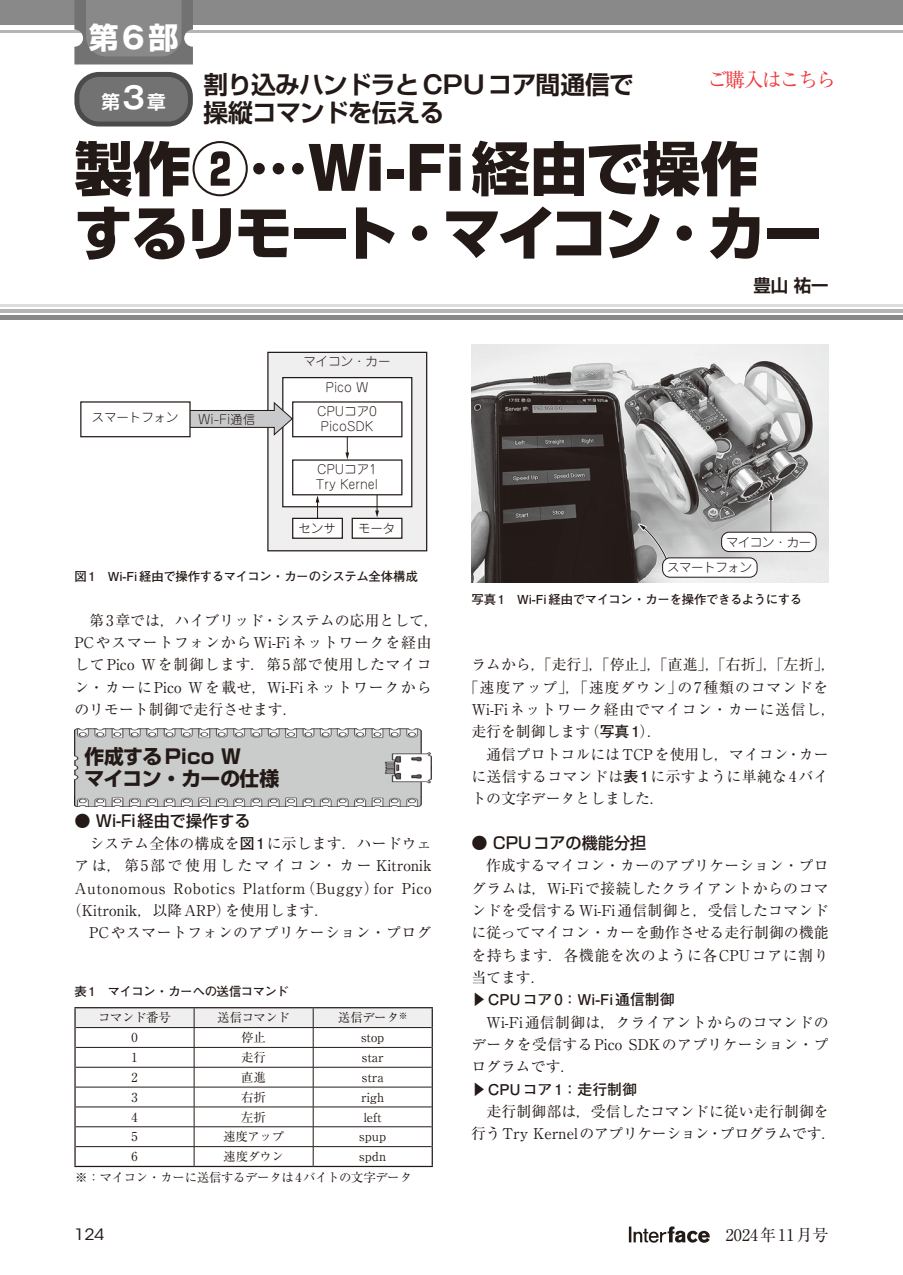
<style>
.page{position:relative;width:903px;height:1275px;background:#fff}
.page>*{position:absolute;margin:0;border:0;box-sizing:border-box;transform-origin:0 0}
.t1{font:800 58.27px/64.4px "Shin Go Pro";letter-spacing:-.035em;color:#231916}
.t2{font:700 29.75px "Shin Go Pro";color:#fff}
.t3{font:700 24.85px/28.5px "Shin Go Pro De";letter-spacing:-.035em;color:#231916}
.t4{font:700 19.78px/22.4px "Shin Go Pro";letter-spacing:-.02em;color:#231916}
.t5{font:19.78px "Ryumin Pr 6 N";letter-spacing:-.09em;color:#ee383d}
.t6{font:700 18.55px "Shin Go Pro De";color:#fff}
.t7{font:700 17.32px "Shin Go Pro De";color:#231916}
.t8{font:500 16.1px "Shin Go Pro";color:#231916}
.t9{font:16.1px "Ryumin Pro";color:#231916}
.t10{font:15.58px "ITC Avant Garde Std";color:#231916;scale:1.11 1}
.t11{font:14.88px/22.4px "Ryumin Pro";letter-spacing:.02em;color:#231916;text-align:justify}
.t12{font:14.88px/22.4px "Ryumin Pro";letter-spacing:.045em;color:#231916}
.t13{font:14.88px "Ryumin Pro";color:#231916}
.t14{font:14.88px/22.4px "Ryumin Pro";letter-spacing:-.005em;color:#231916;text-align:center}
.t15{font:700 14.88px "Futo Go B101 Pro";color:#231916}
.t16{font:14.88px "Ryumin Pro";letter-spacing:.17em;color:#231916}
.t17{font:14.88px "Ryumin Pro";letter-spacing:.05em;color:#231916}
.t18{font:14.88px "Ryumin Pro";letter-spacing:.055em;color:#231916}
.t19{font:700 12.42px "Futo Go B101 Pro";letter-spacing:-.035em;color:#231916}
.t20{font:12.42px "Ryumin Pro";color:#231916}
.t21{font:300 12.42px/14.9px "Jun 101 Pro";color:#231916}
.t22{font:12.42px/21px "Ryumin Pro";letter-spacing:-.035em;color:#231916}
.t23{font:300 12.42px "Jun 101 Pro";letter-spacing:-.035em;color:#231916}
.s1{font-family:"Gothic MB101 Pro"}
.s2{font-family:"Gothic MB101 Pro De";font-size:29.75px}
.s3{font-family:"Gothic MB101 Pro De"}
.s4{font-family:"Futo Go B101 Pro";font-weight:700}
</style>
<div class="page">
<svg style="left:629px;top:1226px;width:81px;height:17px"></svg>
<div style="left:0;top:0;width:903px;height:25px;background:#898989"></div>
<hr style="left:0;top:30px;width:903px;height:2px;background:#b5b5b6">
<hr style="left:0;top:309px;width:903px;height:4px;background:#b5b5b6">
<div style="left:0;top:315px;width:903px;height:5px;background:#898989"></div>
<hr style="left:0;top:304px;width:903px;height:2px;background:#dcdddd">
<img style="left:74px;top:729px;width:357px;height:77px">
<div style="left:268px;top:352px;width:159px;height:199px;background:#efeff0"></div>
<div style="left:267px;top:352px;width:160px;height:199px;border:1px solid #231916"></div>
<div style="left:283px;top:378px;width:129px;height:129px;background:#fff"></div>
<div style="left:282px;top:377px;width:130px;height:130px;border:1px solid #231916"></div>
<div style="left:293px;top:518px;width:49px;height:20px;background:#fff"></div>
<div style="left:292px;top:518px;width:51px;height:21px;border:1px solid #231916"></div>
<div style="left:292px;top:459px;width:110px;height:36px;border:1px solid #231916"></div>
<div style="left:292px;top:401px;width:110px;height:36px;border:1px solid #231916"></div>
<div style="left:352px;top:518px;width:50px;height:20px;background:#fff"></div>
<div style="left:352px;top:518px;width:50px;height:21px;border:1px solid #231916"></div>
<svg style="left:345px;top:437px;width:4px;height:22px"></svg>
<svg style="left:375px;top:495px;width:4px;height:22px"></svg>
<svg style="left:316px;top:495px;width:3px;height:23px"></svg>
<svg style="left:191px;top:402px;width:102px;height:34px"></svg>
<div style="left:80px;top:401px;width:111px;height:36px;border:1px solid #231916"></div>
<svg style="left:75px;top:1167px;width:357px;height:1px"></svg>
<hr style="left:74px;top:1007px;width:120px;height:1px;background:#231916">
<hr style="left:194px;top:1007px;width:119px;height:1px;background:#231916">
<hr style="left:313px;top:1007px;width:120px;height:1px;background:#231916">
<svg style="left:74px;top:1008px;width:359px;height:158px"></svg>
<hr style="left:74px;top:1166px;width:120px;height:1px;background:#231916">
<hr style="left:194px;top:1166px;width:119px;height:1px;background:#231916">
<hr style="left:313px;top:1166px;width:120px;height:1px;background:#231916">
<img style="left:471px;top:345px;width:357px;height:238px">
<svg style="left:633px;top:520px;width:40px;height:53px;background:#9f9e9f"></svg>
<div style="left:662px;top:558px;width:95px;height:19px;background:#fff;border-radius:7px"></div>
<div style="left:662px;top:558px;width:95px;height:19px;border:1px solid #231916;border-radius:7px"></div>
<hr style="left:770px;top:499px;width:2px;height:46px;background:#fff">
<hr style="left:770px;top:497px;width:1px;height:48px;background:#231916">
<svg style="left:766px;top:485px;width:9px;height:18px"></svg>
<div style="left:721px;top:532px;width:95px;height:20px;background:#fff;border-radius:7px"></div>
<div style="left:721px;top:532px;width:95px;height:20px;border:1px solid #231916;border-radius:7px"></div>
<div style="left:77px;top:74px;width:113px;height:50px;background:#727272;border-radius:22px"></div>
<div style="left:74px;top:72px;width:119px;height:54px;border:5px solid #4d4a4a;border-radius:22px"></div>
<svg style="left:74px;top:0;width:119px;height:64px"></svg>
<h2 class="t2" style="left:89px;top:14px;width:91px">第<span class="s1">6</span>部</h2>
<p class="t6" style="left:101px;top:87px;width:66px">第<span class="s2">3</span>章</p>
<h3 class="t3" style="left:203px;top:67px;width:432px">割り込みハンドラと <span class="s3">CPU</span> コア間通信で操縦コマンドを伝える</h3>
<h3 class="t5" style="left:707px;top:64px;width:130px">ご購入はこちら</h3>
<h1 class="t1" style="left:74px;top:130px;width:749px">製作②<span class="s1">…Wi-Fi</span>経由で操作するリモート<span class="s1">・</span>マイコン<span class="s1">・</span>カー</h1>
<p class="t21" style="left:92px;top:409px;width:88px">スマートフォン</p>
<p class="t21" style="left:198px;top:410px;width:58px">Wi-Fi通信</p>
<p class="t21" style="left:304px;top:347px;width:88px;line-height:25.9px;text-align:center">マイコン・カー<br>Pico W</p>
<p class="t21" style="left:317px;top:403px;width:61px">CPUコア0<br>PicoSDK</p>
<p class="t21" style="left:316px;top:461px;width:64px">CPUコア1<br>Try Kernel</p>
<p class="t21" style="left:299px;top:519px;width:39px">センサ</p>
<p class="t21" style="left:358px;top:519px;width:39px">モータ</p>
<p class="t19" style="left:74px;top:567px;width:345px">図 1　Wi-Fi経由で操作するマイコン・カーのシステム全体構成</p>
<p class="t12" style="left:74px;top:608px;width:366px">　第3章では，ハイブリッド・システムの応用として，<br>PCやスマートフォンからWi-Fiネットワークを経由してPico Wを制御します．第5部で使用したマイコン・カーにPico Wを載せ，Wi-Fiネットワークからのリモート制御で走行させます．</p>
<h3 class="t4" style="left:84px;top:743px;width:196px">作成するPico W<br>マイコン・カーの仕様</h3>
<p class="t8" style="left:74px;top:807px;width:178px">● Wi-Fi経由で操作する</p>
<p class="t11" style="left:89px;top:831px;width:344px">システム全体の構成を<span class="s4">図1</span>に示します．ハードウェ</p>
<p class="t16" style="left:74px;top:854px;width:359px">アは，第5部で使用したマイコン・カー Kitronik</p>
<p class="t12" style="left:74px;top:876px;width:359px">Autonomous Robotics Platform（Buggy）for Pico</p>
<p class="t13" style="left:67px;top:899px;width:264px">（Kitronik，以降ARP）を使用します．</p>
<p class="t11" style="left:74px;top:920px;width:359px">　PCやスマートフォンのアプリケーション・プログ</p>
<p class="t19" style="left:74px;top:981px;width:216px">表 1　マイコン・カーへの送信コマンド</p>
<p class="t20" style="left:98px;top:1008px;width:74px">コマンド番号</p>
<p class="t20" style="left:217px;top:1008px;width:74px">送信コマンド</p>
<p class="t20" style="left:338px;top:1008px;width:71px">送信データ<sup>※</sup></p>
<p class="t20" style="left:131px;top:1028px;width:8px">0</p>
<p class="t20" style="left:241px;top:1028px;width:26px">停止</p>
<p class="t20" style="left:361px;top:1028px;width:25px">stop</p>
<p class="t20" style="left:131px;top:1048px;width:8px">1</p>
<p class="t20" style="left:241px;top:1048px;width:26px">走行</p>
<p class="t20" style="left:362px;top:1048px;width:23px">star</p>
<p class="t20" style="left:131px;top:1067px;width:8px">2</p>
<p class="t20" style="left:241px;top:1067px;width:26px">直進</p>
<p class="t20" style="left:362px;top:1067px;width:23px">stra</p>
<p class="t20" style="left:131px;top:1087px;width:8px">3</p>
<p class="t20" style="left:241px;top:1087px;width:26px">右折</p>
<p class="t20" style="left:361px;top:1087px;width:24px">righ</p>
<p class="t20" style="left:131px;top:1107px;width:8px">4</p>
<p class="t20" style="left:241px;top:1107px;width:26px">左折</p>
<p class="t20" style="left:364px;top:1107px;width:19px">left</p>
<p class="t20" style="left:131px;top:1127px;width:8px">5</p>
<p class="t20" style="left:223px;top:1127px;width:63px">速度アップ</p>
<p class="t20" style="left:359px;top:1127px;width:28px">spup</p>
<p class="t20" style="left:131px;top:1147px;width:8px">6</p>
<p class="t20" style="left:223px;top:1147px;width:62px">速度ダウン</p>
<p class="t22" style="left:75px;top:1145px;width:339px;text-indent:284px">spdn<br>※：マイコン・カーに送信するデータは4バイトの文字データ</p>
<p class="t7" style="left:753px;top:271px;width:77px">豊山 祐一</p>
<p class="t21" style="left:726px;top:533px;width:87px">マイコン・カー</p>
<p class="t23" style="left:667px;top:558px;width:87px">スマートフォン</p>
<p class="t19" style="left:471px;top:589px;width:332px">写真 1　Wi-Fi 経由でマイコン・カーを操作できるようにする</p>
<p class="t13" style="left:471px;top:653px;width:366px">ラムから，「走行」，「停止」，「直進」，「右折」，「左折」，</p>
<p class="t18" style="left:464px;top:675px;width:366px">「速度アップ」，「速度ダウン」の7種類のコマンドを</p>
<p class="t17" style="left:471px;top:698px;width:366px">Wi-Fiネットワーク経由でマイコン・カーに送信し，</p>
<p class="t13" style="left:471px;top:720px;width:192px">走行を制御します（<span class="s4">写真 1</span>）．</p>
<p class="t13" style="left:471px;top:742px;width:359px">　通信プロトコルにはTCPを使用し，マイコン・カー</p>
<p class="t11" style="left:471px;top:764px;width:359px">に送信するコマンドは<span class="s4">表1</span>に示すように単純な4バイ</p>
<p class="t13" style="left:471px;top:787px;width:195px">トの文字データとしました．</p>
<p class="t8" style="left:471px;top:829px;width:176px">● CPUコアの機能分担</p>
<p class="t11" style="left:471px;top:854px;width:359px;text-indent:15px">作成するマイコン・カーのアプリケーション・プログラムは，Wi-Fiで接続したクライアントからのコマンドを受信するWi-Fi通信制御と，受信したコマンドに従ってマイコン・カーを動作させる走行制御の機能を持ちます．各機能を次のように各CPUコアに割り当てます．</p>
<p class="t15" style="left:471px;top:988px;width:205px">▶CPUコア 0：Wi-Fi通信制御</p>
<p class="t11" style="left:471px;top:1010px;width:359px">　Wi-Fi通信制御は，クライアントからのコマンドのデータを受信するPico SDKのアプリケーション・プログラムです．</p>
<p class="t15" style="left:471px;top:1077px;width:167px">▶CPUコア 1：走行制御</p>
<p class="t14" style="left:471px;top:1099px;width:367px">走行制御部は，受信したコマンドに従い走行制御を<br>行うTry Kernelのアプリケーション・プログラムです．</p>
<p class="t10" style="left:74px;top:1225px;width:29px">124</p>
<p class="t9" style="left:710px;top:1222px;width:120px">　2024年11月号</p>
</div>
